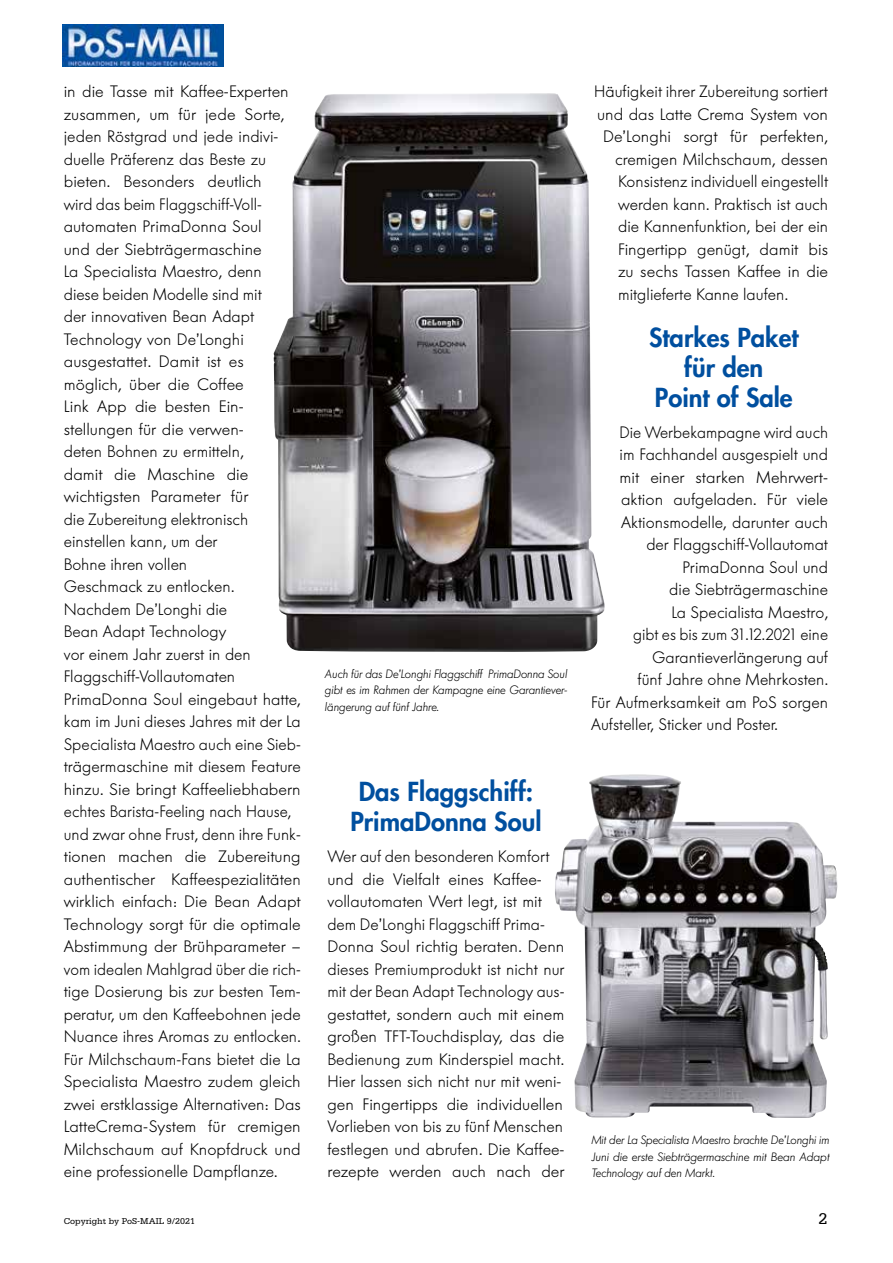
<style>
.page{position:relative;width:893px;height:1263px;background:#fff}
.page>*{position:absolute;margin:0;border:0;box-sizing:border-box;transform-origin:0 0}
.t1{font:800 25.5px/30px "Futura";color:#004f9f;text-align:center}
.t2{font:300 16.5px/22.5px "Futura BQ";color:#000}
.t3{font:16.5px "Serifa";color:#000}
.t4{font:italic 300 12px/16.5px "Futura BQ";color:#000;text-align:justify}
.t5{font:9px "Serifa";color:#000}
</style>
<div class="page">
<img style="left:63px;top:25px;width:160px;height:42px">
<img style="left:273px;top:93px;width:332px;height:559px">
<img style="left:555px;top:776px;width:283px;height:342px">
<p class="t2" style="left:64px;top:80px;width:239px">in die Tasse mit Kaffee-Experten zusammen, um für jede Sorte, jeden Röstgrad und jede indivi&shy;duelle Präferenz das Beste zu bieten. Besonders deutlich<br>wird das beim Flaggschiff-Voll&shy;automaten PrimaDonna Soul<br>und der Siebträgermaschine<br>La Specialista Maestro, denn diese beiden Modelle sind mit<br>der innovativen Bean Adapt<br>Technology von De’Longhi ausgestattet. Damit ist es möglich, über die Coffee<br>Link App die besten Ein&shy;stellungen für die verwen-<br>deten Bohnen zu ermitteln,<br>damit die Maschine die wichtigsten Parameter für<br>die Zubereitung elektronisch einstellen kann, um der<br>Bohne ihren vollen<br>Geschmack zu entlocken.<br>Nachdem De’Longhi die<br>Bean Adapt Technology<br>vor einem Jahr zuerst in den<br>Flaggschiff-Vollautomaten<br>PrimaDonna Soul eingebaut hatte, kam im Juni dieses Jahres mit der La<br>Specialista Maestro auch eine Sieb&shy;trägermaschine mit diesem Feature hinzu. Sie bringt Kaffeeliebhabern echtes Barista-Feeling nach Hause, und zwar ohne Frust, denn ihre Funk&shy;tionen machen die Zubereitung authentischer Kaffeespezialitäten wirklich einfach: Die Bean Adapt<br>Technology sorgt für die optimale<br>Abstimmung der Brühparameter – vom idealen Mahlgrad über die rich&shy;tige Dosierung bis zur besten Tem&shy;peratur, um den Kaffeebohnen jede<br>Nuance ihres Aromas zu entlocken.<br>Für Milchschaum-Fans bietet die La<br>Specialista Maestro zudem gleich zwei erstklassige Alternativen: Das<br>LatteCrema-System für cremigen<br>Milchschaum auf Knopfdruck und eine professionelle Dampflanze.</p>
<p class="t4" style="left:325px;top:666px;width:244px">Auch für das De’Longhi Flaggschiff PrimaDonna Soul gibt es im Rahmen der Kampagne eine Garantiever&shy;längerung auf fünf Jahre.</p>
<h1 class="t1" style="left:350px;top:776px;width:193px">Das Flaggschiff:<br>PrimaDonna Soul</h1>
<p class="t2" style="left:327px;top:846px;width:239px">Wer auf den besonderen Komfort und die Vielfalt eines Kaffee&shy;vollautomaten Wert legt, ist mit dem De’Longhi Flaggschiff Prima-Donna Soul richtig beraten. Denn dieses Premiumprodukt ist nicht nur mit der Bean Adapt Technology aus&shy;gestattet, sondern auch mit einem großen TFT-Touchdisplay, das die Bedienung zum Kinderspiel macht.<br>Hier lassen sich nicht nur mit weni&shy;gen Fingertipps die individuellen Vorlieben von bis zu fünf Menschen festlegen und abrufen. Die Kaffee&shy;rezepte werden auch nach der</p>
<p class="t2" style="left:594px;top:80px;width:236px">Häufigkeit ihrer Zubereitung sortiert</p>
<p class="t2" style="left:597px;top:103px;width:233px">und das Latte Crema System von</p>
<p class="t2" style="left:603px;top:125px;width:227px">De’Longhi sorgt für perfekten,</p>
<p class="t2" style="left:615px;top:148px;width:215px">cremigen Milchschaum, dessen</p>
<p class="t2" style="left:618px;top:170px;width:212px">Konsistenz individuell eingestellt</p>
<p class="t2" style="left:618px;top:193px;width:211px">werden kann. Praktisch ist auch</p>
<p class="t2" style="left:618px;top:215px;width:212px">die Kannenfunktion, bei der ein</p>
<p class="t2" style="left:618px;top:238px;width:211px">Fingertipp genügt, damit bis</p>
<p class="t2" style="left:618px;top:260px;width:212px">zu sechs Tassen Kaffee in die</p>
<p class="t2" style="left:618px;top:283px;width:172px">mitglieferte Kanne laufen.</p>
<h1 class="t1" style="left:649px;top:322px;width:151px">Starkes Paket für den<br>Point of Sale</h1>
<p class="t2" style="left:620px;top:421px;width:210px">Die Werbekampagne wird auch</p>
<p class="t2" style="left:620px;top:443px;width:210px">im Fachhandel ausgespielt und</p>
<p class="t2" style="left:620px;top:466px;width:209px">mit einer starken Mehrwert-</p>
<p class="t2" style="left:621px;top:488px;width:209px">aktion aufgeladen. Für viele</p>
<p class="t2" style="left:621px;top:511px;width:209px">Aktionsmodelle, darunter auch</p>
<p class="t2" style="left:646px;top:533px;width:183px">der Flaggschiff-Vollautomat</p>
<p class="t2" style="left:682px;top:556px;width:147px">PrimaDonna Soul und</p>
<p class="t2" style="left:669px;top:578px;width:160px">die Siebträgermaschine</p>
<p class="t2" style="left:671px;top:601px;width:158px">La Specialista Maestro,</p>
<p class="t2" style="left:633px;top:623px;width:196px">gibt es bis zum 31.12.2021 eine</p>
<p class="t2" style="left:652px;top:646px;width:177px">Garantieverlängerung auf</p>
<p class="t2" style="left:638px;top:668px;width:192px">fünf Jahre ohne Mehrkosten.</p>
<p class="t2" style="left:591px;top:691px;width:239px">Für Aufmerksamkeit am PoS sorgen</p>
<p class="t2" style="left:591px;top:713px;width:188px">Aufsteller, Sticker und Poster.</p>
<p class="t4" style="left:591px;top:1132px;width:240px">Mit der La Specialista Maestro brachte De’Longhi im Juni die erste Siebträgermaschine mit Bean Adapt Technology auf den Markt.</p>
<p class="t5" style="left:64px;top:1216px;width:133px">Copyright by PoS-MAIL 9/2021</p>
<p class="t3" style="left:818px;top:1210px;width:11px">2</p>
</div>
